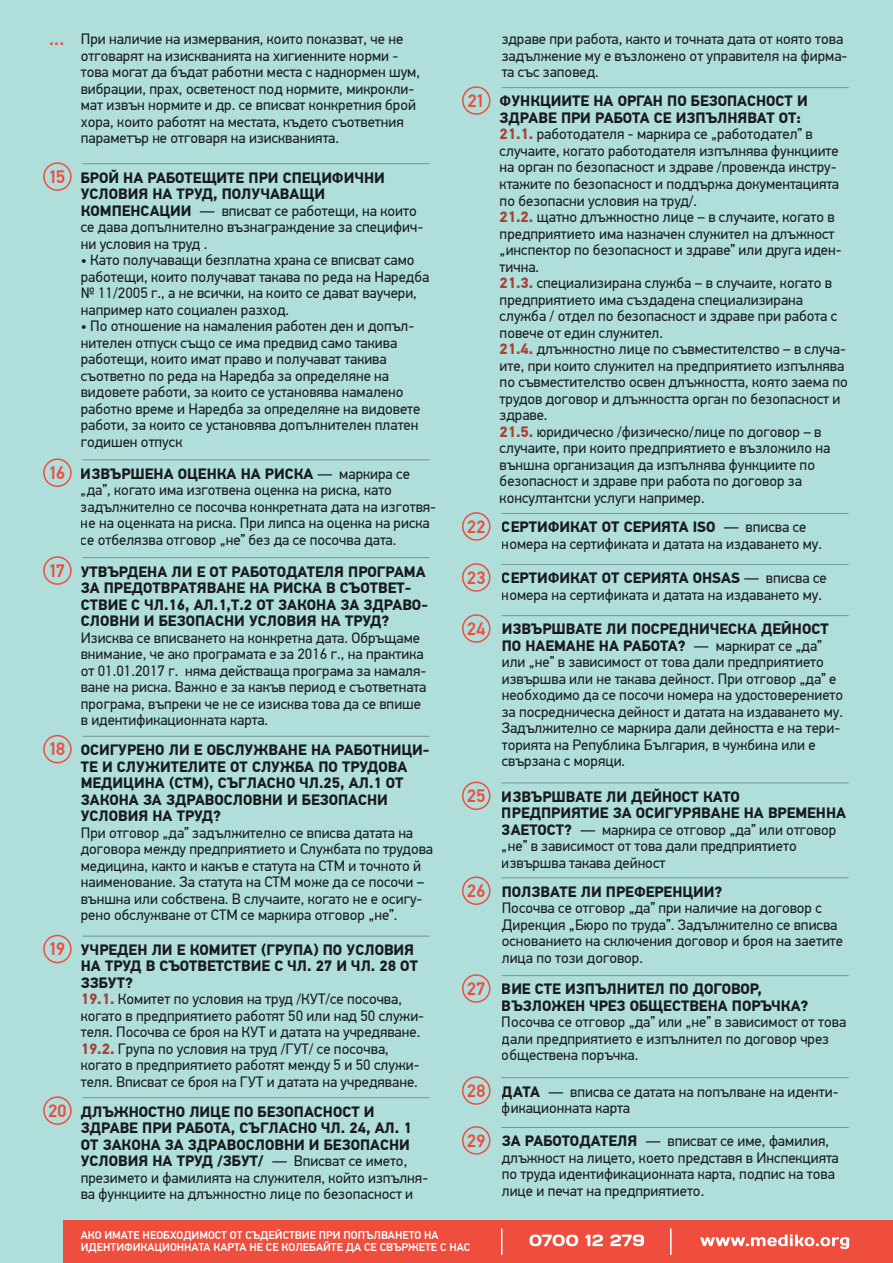
<style>
.page{position:relative;width:893px;height:1263px;background:#afdedb}
.page>*{position:absolute;margin:0;border:0;box-sizing:border-box;transform-origin:0 0}
.t1{font:500 18px "PF Din Text Pro";letter-spacing:-.01em;color:#ef4d3d}
.t2{font:15px/16.5px "PF Din Text Pro";color:#231f20}
.t3{font:700 15px/16.5px "PF Din Text Pro";color:#231f20}
.t4{font:500 11.25px/12px "PF Din Text Pro";color:#fff}
.s1{font-weight:700}
.s2{font-weight:700;color:#ef4d3d}
.s3{font-weight:400}
</style>
<div class="page">
<div style="left:64px;top:1220px;width:829px;height:43px;background:#ef4d3d"></div>
<svg style="left:700px;top:1234px;width:149px;height:15px"></svg>
<svg style="left:529px;top:1234px;width:49px;height:12px"></svg>
<svg style="left:585px;top:1234px;width:18px;height:12px"></svg>
<svg style="left:610px;top:1234px;width:34px;height:12px"></svg>
<hr style="left:502px;top:782px;width:346px;height:1px;background:#a8a9ad">
<svg style="left:462px;top:781px;width:28px;height:29px"></svg>
<hr style="left:502px;top:877px;width:346px;height:1px;background:#a8a9ad">
<svg style="left:462px;top:876px;width:28px;height:29px"></svg>
<hr style="left:502px;top:1127px;width:346px;height:1px;background:#a8a9ad">
<svg style="left:462px;top:1126px;width:28px;height:28px"></svg>
<hr style="left:502px;top:975px;width:346px;height:1px;background:#a8a9ad">
<svg style="left:462px;top:974px;width:28px;height:29px"></svg>
<hr style="left:502px;top:1077px;width:346px;height:1px;background:#a8a9ad">
<svg style="left:462px;top:1076px;width:28px;height:29px"></svg>
<hr style="left:502px;top:513px;width:346px;height:1px;background:#a8a9ad">
<hr style="left:502px;top:87px;width:346px;height:1px;background:#a8a9ad">
<hr style="left:83px;top:936px;width:346px;height:1px;background:#a8a9ad">
<hr style="left:83px;top:1097px;width:346px;height:1px;background:#a8a9ad">
<hr style="left:83px;top:163px;width:346px;height:1px;background:#a8a9ad">
<svg style="left:43px;top:162px;width:29px;height:29px"></svg>
<svg style="left:43px;top:935px;width:29px;height:28px"></svg>
<svg style="left:43px;top:1096px;width:29px;height:29px"></svg>
<svg style="left:462px;top:86px;width:28px;height:29px"></svg>
<svg style="left:462px;top:512px;width:28px;height:29px"></svg>
<hr style="left:502px;top:615px;width:346px;height:1px;background:#a8a9ad">
<svg style="left:462px;top:614px;width:28px;height:29px"></svg>
<hr style="left:502px;top:564px;width:346px;height:1px;background:#a8a9ad">
<svg style="left:462px;top:563px;width:28px;height:29px"></svg>
<hr style="left:83px;top:459px;width:346px;height:1px;background:#a8a9ad">
<svg style="left:43px;top:458px;width:29px;height:29px"></svg>
<hr style="left:83px;top:557px;width:346px;height:1px;background:#a8a9ad">
<svg style="left:43px;top:556px;width:29px;height:29px"></svg>
<hr style="left:83px;top:736px;width:346px;height:1px;background:#a8a9ad">
<svg style="left:43px;top:735px;width:29px;height:28px"></svg>
<hr style="left:670px;top:1229px;width:2px;height:25px;background:#fff">
<svg style="left:501px;top:1229px;width:1px;height:25px"></svg>
<p class="t1" style="left:49px;top:28px;width:17px">...</p>
<p class="t1" style="left:48px;top:166px;width:19px">15</p>
<p class="t1" style="left:48px;top:462px;width:19px">16</p>
<p class="t2" style="left:81px;top:31px;width:341px">При наличие на измервания, които показват, че не отговарят на изискванията на хигиенните норми - това могат да бъдат работни места с наднормен шум, вибрации, прах, осветеност под нормите, микрокли&shy;мат извън нормите и др. се вписват конкретния брой хора, които работят на местата, където съответния параметър не отговаря на изискванията.</p>
<p class="t2" style="left:81px;top:169px;width:344px"><span class="s1">БРОЙ НА РАБОТЕЩИТЕ ПРИ СПЕЦИФИЧНИ УСЛОВИЯ НА ТРУД, ПОЛУЧАВАЩИ КОМПЕНСАЦИИ</span> ― вписват се работещи, на които се дава допълнително възнаграждение за специфич&shy;ни условия на труд .</p>
<p class="t2" style="left:81px;top:252px;width:350px">• Като получаващи безплатна храна се вписват само работещи, които получават такава по реда на Наредба № 11/2005 г., а не всички, на които се дават ваучери, например като социален разход.</p>
<p class="t2" style="left:81px;top:318px;width:341px">• По отношение на намаления работен ден и допъл&shy;нителен отпуск също се има предвид само такива работещи, които имат право и получават такива съответно по реда на Наредба за определяне на видовете работи, за които се установява намалено работно време и Наредба за определяне на видовете работи, за които се установява допълнителен платен годишен отпуск</p>
<p class="t2" style="left:81px;top:465px;width:357px"><span class="s1">ИЗВЪРШЕНА ОЦЕНКА НА РИСКА</span> ― маркира се „да”, когато има изготвена оценка на риска, като задължително се посочва конкретната дата на изготвя&shy;не на оценката на риска. При липса на оценка на риска се отбелязва отговор „не” без да се посочва дата.</p>
<p class="t1" style="left:467px;top:90px;width:19px">21</p>
<p class="t1" style="left:467px;top:516px;width:20px">22</p>
<p class="t2" style="left:502px;top:31px;width:347px">здраве при работа, както и точната дата от която това задължение му е възложено от управителя на фирма&shy;та със заповед.</p>
<p class="t2" style="left:500px;top:93px;width:350px"><span class="s1">ФУНКЦИИТЕ НА ОРГАН ПО БЕЗОПАСНОСТ И ЗДРАВЕ ПРИ РАБОТА СЕ ИЗПЪЛНЯВАТ ОТ:<br></span><span class="s2">21.1.</span> работодателя - маркира се „работодател” в случаите, когато работодателя изпълнява функциите на орган по безопасност и здраве /провежда инстру&shy;ктажите по безопасност и поддържа документацията по безопасни условия на труд/.<br><span class="s2">21.2.</span> щатно длъжностно лице – в случаите, когато в предприятието има назначен служител на длъжност „инспектор по безопасност и здраве” или друга иден&shy;тична.<br><span class="s2">21.3.</span> специализирана служба – в случаите, когато в предприятието има създадена специализирана служба / отдел по безопасност и здраве при работа с повече от един служител.<br><span class="s2">21.4.</span> длъжностно лице по съвместителство – в случа&shy;ите, при които служител на предприятието изпълнява по съвместителство освен длъжността, която заема по трудов договор и длъжността орган по безопасност и здраве.<br><span class="s2">21.5.</span> юридическо /физическо/лице по договор – в случаите, при които предприятието е възложило на външна организация да изпълнява функциите по безопасност и здраве при работа по договор за консултантски услуги например.</p>
<p class="t2" style="left:502px;top:519px;width:322px"><span class="s1">СЕРТИФИКАТ ОТ СЕРИЯТА ISO</span> ― вписва се номера на сертификата и датата на издаването му.</p>
<p class="t1" style="left:48px;top:560px;width:19px">17</p>
<p class="t3" style="left:81px;top:563px;width:349px">УТВЪРДЕНА ЛИ Е ОТ РАБОТОДАТЕЛЯ ПРОГРАМА ЗА ПРЕДОТВРАТЯВАНЕ НА РИСКА В СЪОТВЕТ-СТВИЕ С ЧЛ.16, АЛ.1,Т.2 ОТ ЗАКОНА ЗА ЗДРАВО-СЛОВНИ И БЕЗОПАСНИ УСЛОВИЯ НА ТРУД?</p>
<p class="t2" style="left:81px;top:629px;width:347px">Изисква се вписването на конкретна дата. Обръщаме внимание, че ако програмата е за 2016 г., на практика от 01.01.2017 г. няма действаща програма за намаля&shy;ване на риска. Важно е за какъв период е съответната програма, въпреки че не се изисква това да се впише в идентификационната карта.</p>
<p class="t1" style="left:48px;top:738px;width:19px">18</p>
<p class="t3" style="left:81px;top:742px;width:350px">ОСИГУРЕНО ЛИ Е ОБСЛУЖВАНЕ НА РАБОТНИЦИ-ТЕ И СЛУЖИТЕЛИТЕ ОТ СЛУЖБА ПО ТРУДОВА МЕДИЦИНА (СТМ), СЪГЛАСНО ЧЛ.25, АЛ.1 ОТ ЗАКОНА ЗА ЗДРАВОСЛОВНИ И БЕЗОПАСНИ УСЛОВИЯ НА ТРУД?</p>
<p class="t2" style="left:81px;top:824px;width:354px">При отговор „да” задължително се вписва датата на договора между предприятието и Службата по трудова медицина, както и какъв е статута на СТМ и точното й наименование. За статута на СТМ може да се посочи – външна или собствена. В случаите, когато не е осигу&shy;рено обслужване от СТМ се маркира отговор „не”.</p>
<p class="t1" style="left:48px;top:938px;width:19px">19</p>
<p class="t2" style="left:81px;top:942px;width:345px"><span class="s1">УЧРЕДЕН ЛИ Е КОМИТЕТ (ГРУПА) ПО УСЛОВИЯ НА ТРУД В СЪОТВЕТСТВИЕ С ЧЛ. 27 И ЧЛ. 28 ОТ ЗЗБУТ?<br></span><span class="s2">19.1.</span> Комитет по условия на труд /КУТ/се посочва, когато в предприятието работят 50 или над 50 служи&shy;теля. Посочва се броя на КУТ и датата на учредяване.<br><span class="s2">19.2.</span> Група по условия на труд /ГУТ/ се посочва, когато в предприятието работят между 5 и 50 служи&shy;теля. Вписват се броя на ГУТ и датата на учредяване.</p>
<p class="t1" style="left:48px;top:1100px;width:20px">20</p>
<p class="t3" style="left:81px;top:1103px;width:349px">ДЛЪЖНОСТНО ЛИЦЕ ПО БЕЗОПАСНОСТ И ЗДРАВЕ ПРИ РАБОТА, СЪГЛАСНО ЧЛ. 24, АЛ. 1<br>ОТ ЗАКОНА ЗА ЗДРАВОСЛОВНИ И БЕЗОПАСНИ УСЛОВИЯ НА ТРУД /ЗБУТ/ <span class="s3">― Вписват се името, презимето и фамилията на служителя, който изпълня&shy;ва функциите на длъжностно лице по безопасност и</span></p>
<p class="t1" style="left:467px;top:567px;width:20px">23</p>
<p class="t2" style="left:502px;top:570px;width:326px"><span class="s1">СЕРТИФИКАТ ОТ СЕРИЯТА OHSAS</span> ― вписва се номера на сертификата и датата на издаването му.</p>
<p class="t1" style="left:467px;top:618px;width:20px">24</p>
<p class="t2" style="left:502px;top:621px;width:343px"><span class="s1">ИЗВЪРШВАТЕ ЛИ ПОСРЕДНИЧЕСКА ДЕЙНОСТ ПО НАЕМАНЕ НА РАБОТА?</span> ― маркират се „да” или „не” в зависимост от това дали предприятието извършва или не такава дейност. При отговор „да” е необходимо да се посочи номера на удостоверението за посредническа дейност и датата на издаването му.<br>Задължително се маркира дали дейността е на тери&shy;торията на Република България, в чужбина или е свързана с моряци.</p>
<p class="t1" style="left:467px;top:785px;width:20px">25</p>
<p class="t2" style="left:502px;top:788px;width:346px"><span class="s1">ИЗВЪРШВАТЕ ЛИ ДЕЙНОСТ КАТО ПРЕДПРИЯТИЕ ЗА ОСИГУРЯВАНЕ НА ВРЕМЕННА ЗАЕТОСТ?</span> ― маркира се отговор „да” или отговор „не” в зависимост от това дали предприятието извършва такава дейност</p>
<p class="t1" style="left:467px;top:880px;width:20px">26</p>
<p class="t3" style="left:502px;top:883px;width:222px">ПОЛЗВАТЕ ЛИ ПРЕФЕРЕНЦИИ?</p>
<p class="t2" style="left:502px;top:900px;width:343px">Посочва се отговор „да” при наличие на договор с Дирекция „Бюро по труда”. Задължително се вписва основанието на сключения договор и броя на заетите лица по този договор.</p>
<p class="t1" style="left:467px;top:978px;width:20px">27</p>
<p class="t3" style="left:502px;top:981px;width:308px">ВИЕ СТЕ ИЗПЪЛНИТЕЛ ПО ДОГОВОР,<br>ВЪЗЛОЖЕН ЧРЕЗ ОБЩЕСТВЕНА ПОРЪЧКА?</p>
<p class="t2" style="left:502px;top:1014px;width:346px">Посочва се отговор „да” или „не” в зависимост от това дали предприятието е изпълнител по договор чрез обществена поръчка.</p>
<p class="t1" style="left:467px;top:1080px;width:20px">28</p>
<p class="t2" style="left:502px;top:1083px;width:338px"><span class="s1">ДАТА</span> ― вписва се датата на попълване на иденти&shy;фикационната карта</p>
<p class="t1" style="left:467px;top:1130px;width:20px">29</p>
<p class="t2" style="left:502px;top:1133px;width:339px"><span class="s1">ЗА РАБОТОДАТЕЛЯ</span> ― вписват се име, фамилия, длъжност на лицето, което представя в Инспекцията по труда идентификационната карта, подпис на това лице и печат на предприятието.</p>
<p class="t4" style="left:81px;top:1229px;width:391px">АКО ИМАТЕ НЕОБХОДИМОСТ ОТ СЪДЕЙСТВИЕ ПРИ ПОПЪЛВАНЕТО НА<br>ИДЕНТИФИКАЦИОННАТА КАРТА НЕ СЕ КОЛЕБАЙТЕ ДА СЕ СВЪРЖЕТЕ С НАС</p>
</div>
